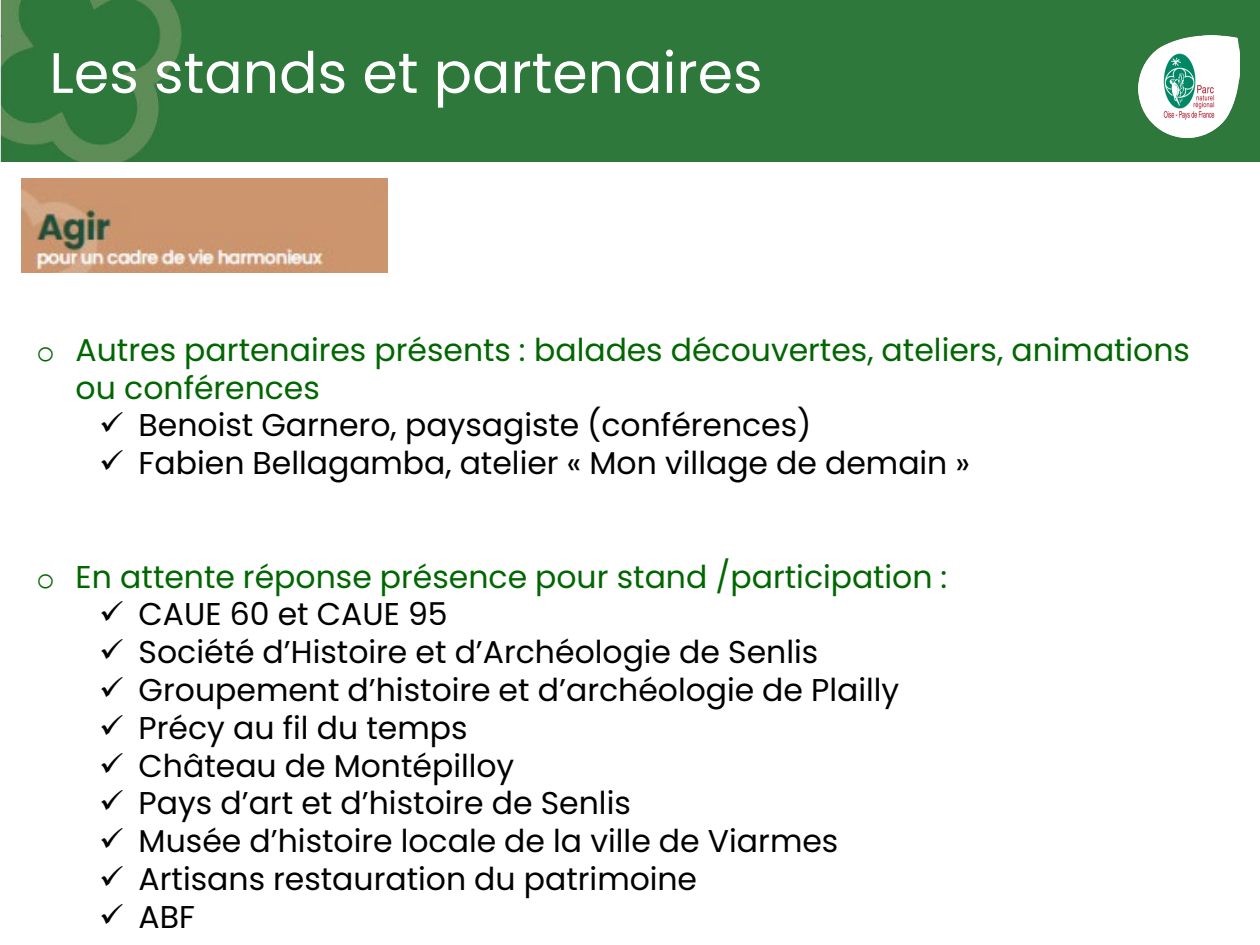
<style>
.page{position:relative;width:1260px;height:945px;background:#fff}
.page>*{position:absolute;margin:0;border:0;box-sizing:border-box;transform-origin:0 0}
.t1{font:56.88px "Poppins";color:#fff}
.t2{font:31.5px "Poppins";color:#000}
.t3{font:31.5px/37.8px "Poppins";color:#060}
.s1{font-family:"Courier New"}
</style>
<div class="page">
<div style="left:0;top:0;width:1260px;height:161px;background:#2e783b"></div>
<img style="left:1138px;top:36px;width:102px;height:101px">
<img style="left:21px;top:179px;width:366px;height:94px">
<h2 class="t1" style="left:49px;top:40px;width:715px">Les stands et partenaires</h2>
<p class="t3" style="left:76px;top:331px;width:1116px;text-indent:-39px"><span class="s1">o</span> Autres partenaires présents : balades découvertes, ateliers, animations ou conférences</p>
<p class="t2" style="left:99px;top:407px;width:714px">✓ Benoist Garnero, paysagiste (conférences)</p>
<p class="t2" style="left:99px;top:445px;width:872px">✓ Fabien Bellagamba, atelier « Mon village de demain »</p>
<p class="t3" style="left:36px;top:558px;width:913px"><span class="s1">o</span> En attente réponse présence pour stand /participation :</p>
<p class="t2" style="left:99px;top:596px;width:350px">✓ CAUE 60 et CAUE 95</p>
<p class="t2" style="left:99px;top:634px;width:721px">✓ Société d’Histoire et d’Archéologie de Senlis</p>
<p class="t2" style="left:99px;top:672px;width:802px">✓ Groupement d’histoire et d’archéologie de Plailly</p>
<p class="t2" style="left:99px;top:709px;width:370px">✓ Précy au fil du temps</p>
<p class="t2" style="left:99px;top:747px;width:417px">✓ Château de Montépilloy</p>
<p class="t2" style="left:99px;top:785px;width:533px">✓ Pays d’art et d’histoire de Senlis</p>
<p class="t2" style="left:99px;top:823px;width:741px">✓ Musée d’histoire locale de la ville de Viarmes</p>
<p class="t2" style="left:99px;top:861px;width:599px">✓ Artisans restauration du patrimoine</p>
<p class="t2" style="left:99px;top:898px;width:97px">✓ ABF</p>
</div>
